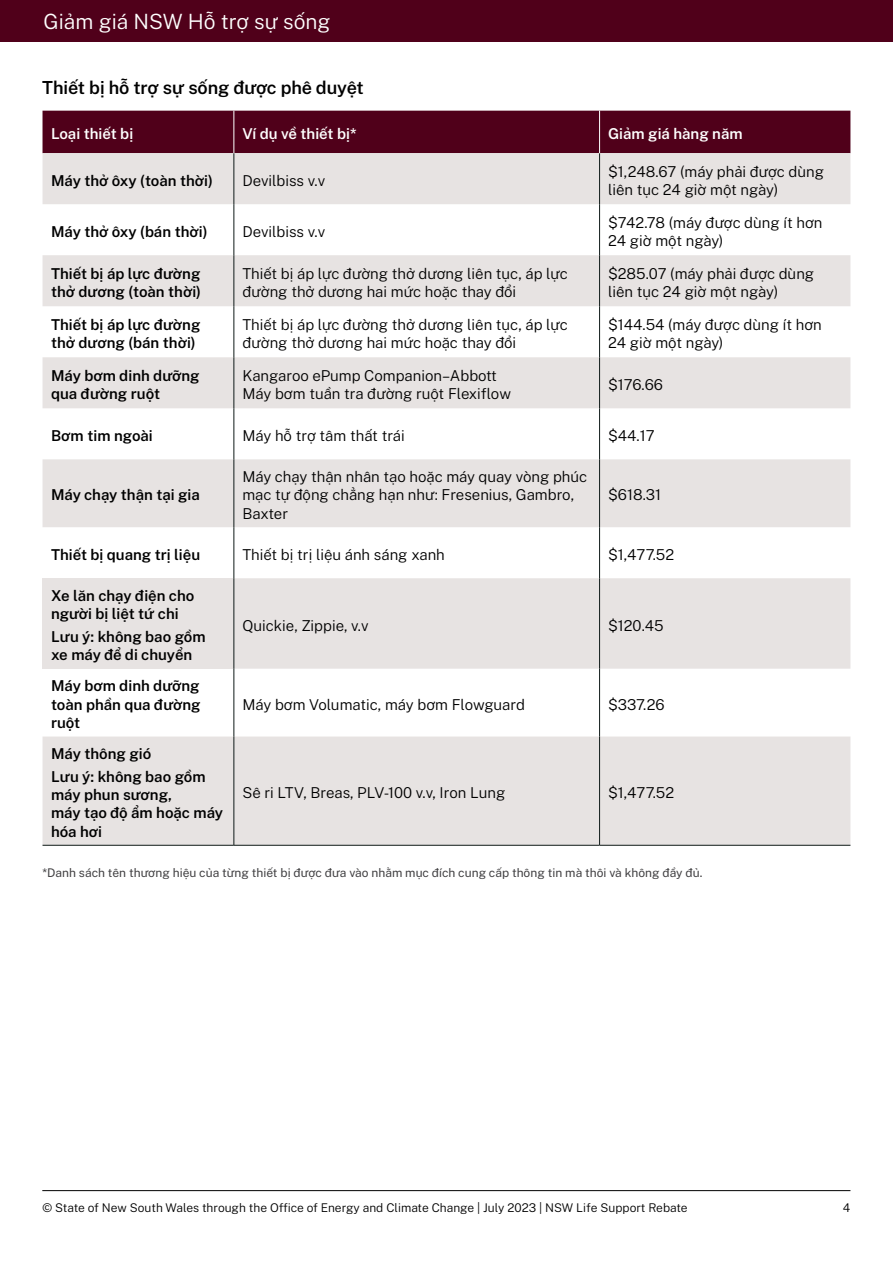
<style>
.page{position:relative;width:893px;height:1263px;background:#fff}
.page>*{position:absolute;margin:0;border:0;box-sizing:border-box;transform-origin:0 0}
.t1{font:300 21px "Public Sans";color:#fff}
.Heading_4__H4{font:600 18px "Public Sans";letter-spacing:-.005em;color:#000}
.Body{font:300 15px/18.3px "Public Sans";color:#000}
.Body-2{font:600 15px/18.3px "Public Sans";color:#000}
.Body-3{font:600 15px "Public Sans";color:#fff}
.t2{font:300 12px "Public Sans";color:#000}
.t3{font:12px "Public Sans";color:#414042}
</style>
<div class="page">
<hr style="left:42px;top:1190px;width:808px;height:1px;background:#000">
<div style="left:0;top:0;width:893px;height:42px;background:#50001a"></div>
<div style="left:43px;top:111px;width:807px;height:42px;background:#50001a"></div>
<svg style="left:43px;top:153px;width:807px;height:692px;fill:#e7e3e2"></svg>
<div style="left:43px;top:578px;width:191px;height:91px;background:#e7e3e2"></div>
<hr style="left:234px;top:153px;width:1px;height:51px;background:#0f1a18">
<hr style="left:234px;top:204px;width:1px;height:51px;background:#0f1a18">
<hr style="left:234px;top:255px;width:1px;height:51px;background:#0f1a18">
<hr style="left:234px;top:306px;width:1px;height:51px;background:#0f1a18">
<hr style="left:234px;top:357px;width:1px;height:51px;background:#0f1a18">
<hr style="left:234px;top:408px;width:1px;height:51px;background:#0f1a18">
<hr style="left:234px;top:459px;width:1px;height:68px;background:#0f1a18">
<hr style="left:234px;top:527px;width:1px;height:51px;background:#0f1a18">
<hr style="left:234px;top:578px;width:1px;height:91px;background:#0f1a18">
<hr style="left:43px;top:845px;width:191px;height:1px;background:#0f1a18">
<hr style="left:234px;top:669px;width:1px;height:67px;background:#0f1a18">
<hr style="left:234px;top:736px;width:1px;height:109px;background:#0f1a18">
<hr style="left:234px;top:845px;width:366px;height:1px;background:#0f1a18">
<hr style="left:600px;top:845px;width:250px;height:1px;background:#0f1a18">
<hr style="left:599px;top:153px;width:1px;height:51px;background:#0f1a18">
<hr style="left:599px;top:204px;width:1px;height:51px;background:#0f1a18">
<hr style="left:599px;top:255px;width:1px;height:51px;background:#0f1a18">
<hr style="left:599px;top:306px;width:1px;height:51px;background:#0f1a18">
<hr style="left:599px;top:357px;width:1px;height:51px;background:#0f1a18">
<hr style="left:599px;top:408px;width:1px;height:51px;background:#0f1a18">
<hr style="left:599px;top:459px;width:1px;height:68px;background:#0f1a18">
<hr style="left:599px;top:527px;width:1px;height:51px;background:#0f1a18">
<hr style="left:599px;top:578px;width:1px;height:91px;background:#0f1a18">
<hr style="left:599px;top:669px;width:1px;height:67px;background:#0f1a18">
<hr style="left:599px;top:736px;width:1px;height:109px;background:#0f1a18">
<hr style="left:234px;top:111px;width:1px;height:42px;background:#fff">
<hr style="left:599px;top:111px;width:1px;height:42px;background:#fff">
<h1 class="t1" style="left:44px;top:7px;width:288px">Giảm giá NSW Hỗ trợ sự sống</h1>
<h4 class="Heading_4__H4" style="left:42px;top:74px;width:323px">Thiết bị hỗ trợ sự sống được phê duyệt</h4>
<p class="Body-3" style="left:51px;top:123px;width:84px">Loại thiết bị</p>
<p class="Body-3" style="left:242px;top:123px;width:116px">Ví dụ về thiết bị*</p>
<p class="Body-3" style="left:608px;top:123px;width:136px">Giảm giá hàng năm</p>
<p class="Body-2" style="left:51px;top:170px;width:163px">Máy thở ôxy (toàn thời)</p>
<p class="Body" style="left:242px;top:171px;width:84px">Devilbiss v.v</p>
<p class="Body" style="left:608px;top:161px;width:217px">$1,248.67 (máy phải được dùng liên tục 24 giờ một ngày)</p>
<p class="Body-2" style="left:51px;top:221px;width:158px">Máy thở ôxy (bán thời)</p>
<p class="Body" style="left:242px;top:222px;width:84px">Devilbiss v.v</p>
<p class="Body" style="left:608px;top:212px;width:216px">$742.78 (máy được dùng ít hơn<br>24 giờ một ngày)</p>
<p class="Body-2" style="left:51px;top:263px;width:152px">Thiết bị áp lực đường thở dương (toàn thời)</p>
<p class="Body" style="left:242px;top:263px;width:327px">Thiết bị áp lực đường thở dương liên tục, áp lực đường thở dương hai mức hoặc thay đổi</p>
<p class="Body" style="left:608px;top:263px;width:208px">$285.07 (máy phải được dùng liên tục 24 giờ một ngày)</p>
<p class="Body-2" style="left:51px;top:314px;width:151px">Thiết bị áp lực đường thở dương (bán thời)</p>
<p class="Body" style="left:242px;top:314px;width:327px">Thiết bị áp lực đường thở dương liên tục, áp lực đường thở dương hai mức hoặc thay đổi</p>
<p class="Body" style="left:608px;top:314px;width:215px">$144.54 (máy được dùng ít hơn<br>24 giờ một ngày)</p>
<p class="Body-2" style="left:51px;top:365px;width:150px">Máy bơm dinh dưỡng qua đường ruột</p>
<p class="Body" style="left:242px;top:365px;width:270px">Kangaroo ePump Companion–Abbott<br>Máy bơm tuần tra đường ruột Flexiflow</p>
<p class="Body" style="left:608px;top:375px;width:57px">$176.66</p>
<p class="Body-2" style="left:51px;top:425px;width:103px">Bơm tim ngoài</p>
<p class="Body" style="left:242px;top:426px;width:164px">Máy hỗ trợ tâm thất trái</p>
<p class="Body" style="left:608px;top:426px;width:48px">$44.17</p>
<p class="Body-2" style="left:51px;top:485px;width:150px">Máy chạy thận tại gia</p>
<p class="Body" style="left:242px;top:467px;width:346px">Máy chạy thận nhân tạo hoặc máy quay vòng phúc mạc tự động chẳng hạn như: Fresenius, Gambro,<br>Baxter</p>
<p class="Body" style="left:608px;top:485px;width:55px">$618.31</p>
<p class="Body-2" style="left:51px;top:544px;width:151px">Thiết bị quang trị liệu</p>
<p class="Body" style="left:242px;top:545px;width:204px">Thiết bị trị liệu ánh sáng xanh</p>
<p class="Body" style="left:608px;top:545px;width:68px">$1,477.52</p>
<p class="Body-2" style="left:51px;top:585px;width:145px">Xe lăn chạy điện cho người bị liệt tứ chi</p>
<p class="Body-2" style="left:51px;top:626px;width:156px">Lưu ý: không bao gồm xe máy để di chuyển</p>
<p class="Body" style="left:242px;top:615px;width:128px">Quickie, Zippie, v.v</p>
<p class="Body" style="left:608px;top:615px;width:57px">$120.45</p>
<p class="Body-2" style="left:51px;top:676px;width:151px;text-align:justify">Máy bơm dinh dưỡng toàn phần qua đường ruột</p>
<p class="Body-2" style="left:51px;top:744px;width:102px">Máy thông gió</p>
<p class="Body-2" style="left:51px;top:766px;width:174px">Lưu ý: không bao gồm máy phun sương,<br>máy tạo độ ẩm hoặc máy hóa hơi</p>
<p class="Body" style="left:242px;top:694px;width:284px">Máy bơm Volumatic, máy bơm Flowguard</p>
<p class="Body" style="left:608px;top:694px;width:58px">$337.26</p>
<p class="Body" style="left:242px;top:783px;width:265px">Sê ri LTV, Breas, PLV-100 v.v, Iron Lung</p>
<p class="Body" style="left:608px;top:783px;width:68px">$1,477.52</p>
<p class="t3" style="left:43px;top:865px;width:661px">*Danh sách tên thương hiệu của từng thiết bị được đưa vào nhằm mục đích cung cấp thông tin mà thôi và không đầy đủ.</p>
<p class="t2" style="left:43px;top:1199px;width:647px">© State of New South Wales through the Office of Energy and Climate Change | July 2023 | NSW Life Support Rebate</p>
<p class="t2" style="left:843px;top:1199px;width:9px">4</p>
</div>
